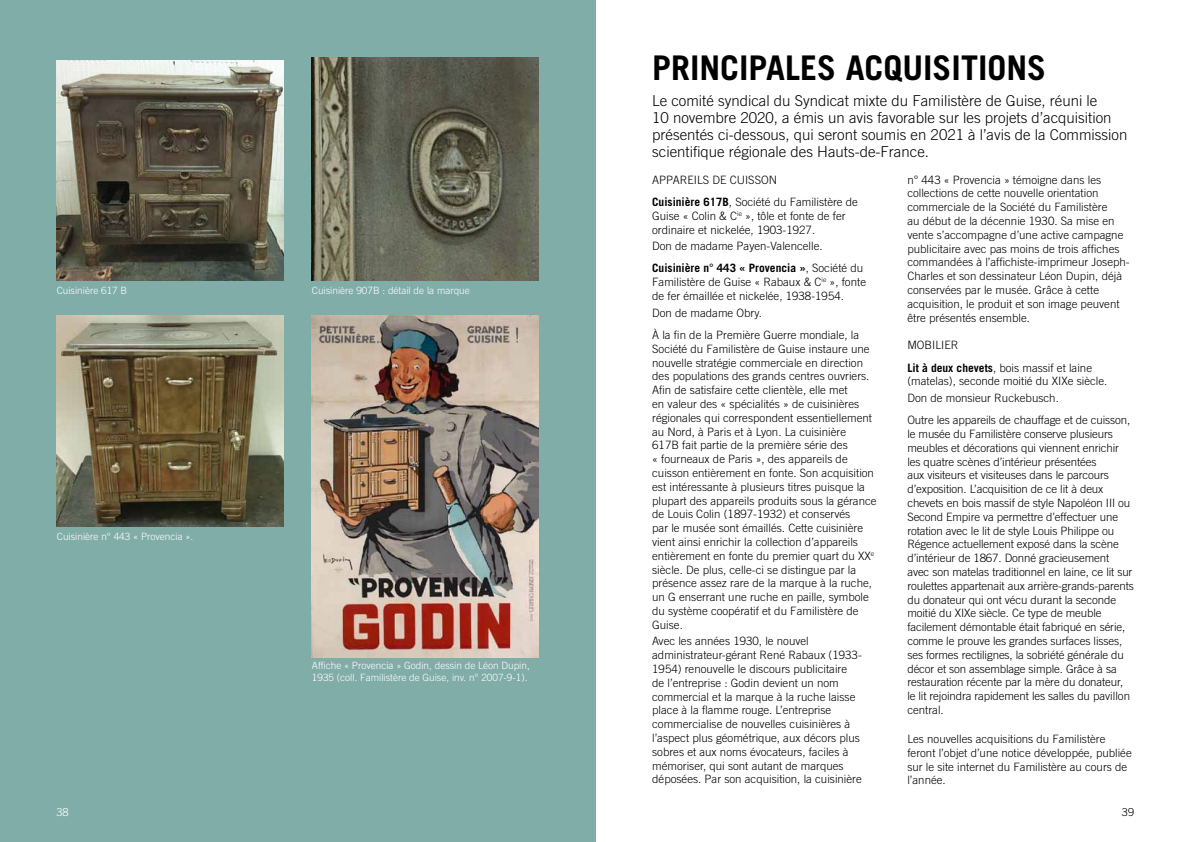
<style>
.page{position:relative;width:1191px;height:842px;background:#fff}
.page>*{position:absolute;margin:0;border:0;box-sizing:border-box;transform-origin:0 0}
.t1{font:700 34px "Trade Gothic LT Std";color:#000}
.t2{font:300 15px/17px "Trade Gothic LT Std";color:#000}
.t3{font:300 11.5px/13.8px "Trade Gothic LT Std";color:#000}
.t4{font:300 11px "Trade Gothic LT Std";color:#000}
.t5{font:300 11px "Trade Gothic LT Std";color:#fff}
.t6{font:300 10px/12px "Trade Gothic LT Std";color:#fff}
.s1{font-weight:700}
</style>
<div class="page">
<div style="left:0;top:0;width:595px;height:842px;background:#81ada8"></div>
<img style="left:57px;top:60px;width:226px;height:221px">
<img style="left:57px;top:316px;width:226px;height:210px">
<img style="left:312px;top:58px;width:227px;height:223px">
<img style="left:312px;top:316px;width:227px;height:342px">
<p class="t6" style="left:57px;top:284px;width:72px">Cuisinière 617 B</p>
<p class="t6" style="left:312px;top:284px;width:159px">Cuisinière 907B : détail de la marque</p>
<p class="t6" style="left:57px;top:530px;width:138px">Cuisinière n° 443 « Provencia ».</p>
<p class="t5" style="left:56px;top:805px;width:14px">38</p>
<p class="t6" style="left:312px;top:659px;width:219px">Affiche « Provencia » Godin, dessin de Léon Dupin,<br>1935 (coll. Familistère de Guise, inv. n° 2007-9-1).</p>
<h1 class="t1" style="left:652px;top:47px;width:395px">Principales acquisitions</h1>
<p class="t2" style="left:652px;top:92px;width:477px">Le comité syndical du Syndicat mixte du Familistère de Guise, réuni le<br>10 novembre 2020, a émis un avis favorable sur les projets d’acquisition présentés ci-dessous, qui seront soumis en 2021 à l’avis de la Commission scientifique régionale des Hauts-de-France.</p>
<p class="t3" style="left:907px;top:172px;width:224px">n° 443 « Provencia » témoigne dans les collections de cette nouvelle orientation commerciale de la Société du Familistère<br>au début de la décennie 1930. Sa mise en vente s’accompagne d’une active campagne publicitaire avec pas moins de trois affiches commandées à l’affichiste-imprimeur Joseph-Charles et son dessinateur Léon Dupin, déjà conservées par le musée. Grâce à cette acquisition, le produit et son image peuvent être présentés ensemble.</p>
<p class="t3" style="left:907px;top:338px;width:23px">Mobili</p>
<p class="t3" style="left:652px;top:168px;width:207px;line-height:22.3px;text-indent:109px">on<br><span class="s1">Cuisinière 617B</span>, Société du Familistère de</p>
<p class="t3" style="left:652px;top:209px;width:195px">Guise « Colin &amp; C<sup>ie</sup> », tôle et fonte de fer ordinaire et nickelée, 1903-1927.</p>
<p class="t3" style="left:652px;top:235px;width:213px;line-height:22.3px">Don de madame Payen-Valencelle.<br><span class="s1">Cuisinière n° 443 « Provencia »</span>, Société du</p>
<p class="t3" style="left:652px;top:275px;width:215px">Familistère de Guise « Rabaux &amp; C<sup>ie</sup> », fonte de fer émaillée et nickelée, 1938-1954.</p>
<p class="t3" style="left:652px;top:301px;width:209px;line-height:22.3px">Don de madame Obry.<br>À la fin de la Première Guerre mondiale, la</p>
<p class="t3" style="left:652px;top:342px;width:226px">Société du Familistère de Guise instaure une nouvelle stratégie commerciale en direction des populations des grands centres ouvriers.<br>Afin de satisfaire cette clientèle, elle met<br>en valeur des « spécialités » de cuisinières régionales qui correspondent essentiellement au Nord, à Paris et à Lyon. La cuisinière<br>617B fait partie de la première série des<br>« fourneaux de Paris », des appareils de cuisson entièrement en fonte. Son acquisition est intéressante à plusieurs titres puisque la plupart des appareils produits sous la gérance de Louis Colin (1897-1932) et conservés<br>par le musée sont émaillés. Cette cuisinière vient ainsi enrichir la collection d’appareils entièrement en fonte du premier quart du XX<sup>e </sup>siècle. De plus, celle-ci se distingue par la présence assez rare de la marque à la ruche, un G enserrant une ruche en paille, symbole du système coopératif et du Familistère de Guise.</p>
<p class="t3" style="left:652px;top:634px;width:211px">Avec les années 1930, le nouvel administrateur-gérant René Rabaux (1933- 1954) renouvelle le discours publicitaire de l’entreprise : Godin devient un nom commercial et la marque à la ruche laisse place à la flamme rouge. L’entreprise commercialise de nouvelles cuisinières à l’aspect plus géométrique, aux décors plus sobres et aux noms évocateurs, faciles à mémoriser, qui sont autant de marques déposées. Par son acquisition, la cuisinière</p>
<p class="t3" style="left:652px;top:172px;width:15px">Appar</p>
<p class="t3" style="left:687px;top:172px;width:50px">eils de cuiss</p>
<p class="t3" style="left:907px;top:334px;width:186px;line-height:22.3px;text-indent:37px">er<br><span class="s1">Lit à deux chevets</span>, bois massif et laine</p>
<p class="t3" style="left:907px;top:373px;width:201px;line-height:16.6px">(matelas), seconde moitié du XIXe siècle.<br>Don de monsieur Ruckebusch.</p>
<p class="t3" style="left:907px;top:413px;width:228px">Outre les appareils de chauffage et de cuisson, le musée du Familistère conserve plusieurs meubles et décorations qui viennent enrichir les quatre scènes d’intérieur présentées<br>aux visiteurs et visiteuses dans le parcours d’exposition. L’acquisition de ce lit à deux chevets en bois massif de style Napoléon III ou Second Empire va permettre d’effectuer une rotation avec le lit de style Louis Philippe ou Régence actuellement exposé dans la scène d’intérieur de 1867. Donné gracieusement avec son matelas traditionnel en laine, ce lit sur roulettes appartenait aux arrière-grands-parents du donateur qui ont vécu durant la seconde moitié du XIXe siècle. Ce type de meuble facilement démontable était fabriqué en série, comme le prouve les grandes surfaces lisses, ses formes rectilignes, la sobriété générale du décor et son assemblage simple. Grâce à sa restauration récente par la mère du donateur, le lit rejoindra rapidement les salles du pavillon central.</p>
<p class="t3" style="left:907px;top:732px;width:226px">Les nouvelles acquisitions du Familistère feront l’objet d’une notice développée, publiée sur le site internet du Familistère au cours de l’année.</p>
<p class="t4" style="left:1121px;top:805px;width:14px">39</p>
</div>
